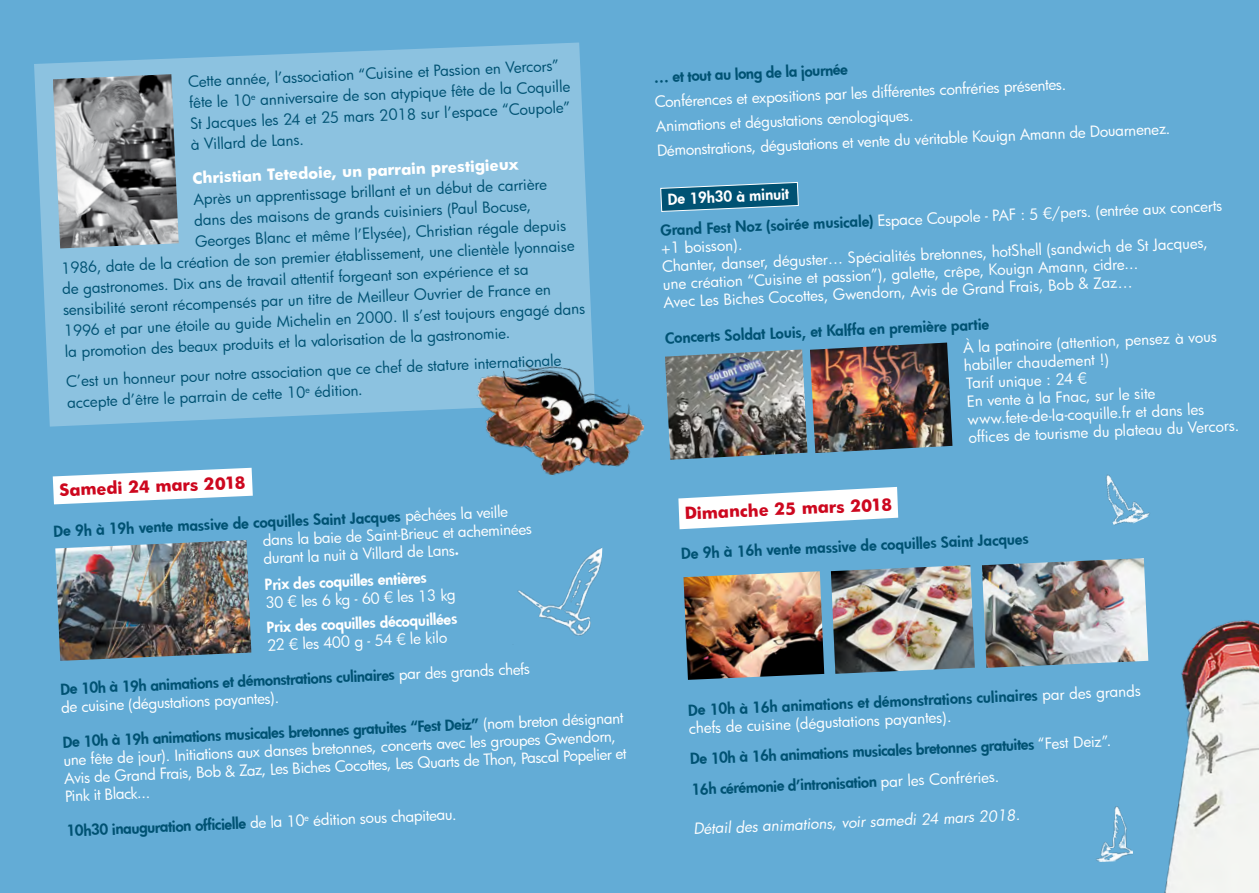
<style>
.page{position:relative;width:1259px;height:893px;background:#63acd6}
.page>*{position:absolute;margin:0;border:0;box-sizing:border-box;transform-origin:0 0}
.t1{font:700 16.2px "Futura";color:#cd071e}
.t2{font:15px/18px "Futura";color:#fff}
.t3{font:15px/20.5px "Futura";color:#005273}
.t4{font:800 15px/30px "Futura";color:#005273}
.t5{font:800 15px "Futura";color:#fff}
.t6{font:700 15px "Futura";color:#fff}
.s1{font-weight:800;color:#005273}
.s2{font-weight:800}
.s3{font-weight:400;color:#fff}
</style>
<div class="page">
<svg style="left:53px;top:468px;width:200px;height:36px"></svg>
<svg style="left:678px;top:487px;width:220px;height:42px"></svg>
<img style="left:517px;top:547px;width:85px;height:89px">
<img style="left:1096px;top:806px;width:37px;height:56px">
<img style="left:1148px;top:620px;width:111px;height:273px">
<svg style="left:34px;top:43px;width:559px;height:384px;background:#88c0df"></svg>
<img style="left:53px;top:74px;width:126px;height:174px">
<img style="left:466px;top:355px;width:179px;height:120px">
<img style="left:55px;top:540px;width:196px;height:121px">
<svg style="left:660px;top:182px;width:139px;height:30px"></svg>
<img style="left:683px;top:571px;width:141px;height:109px">
<img style="left:831px;top:565px;width:144px;height:109px">
<img style="left:982px;top:558px;width:166px;height:110px">
<img style="left:665px;top:349px;width:142px;height:111px">
<img style="left:810px;top:343px;width:142px;height:110px">
<img style="left:1106px;top:474px;width:44px;height:51px">
<p class="t3" style="left:187px;top:73px;width:383px;rotate:-3deg">Cette année, l’association “Cuisine et Passion en Vercors” fête le 10<sup>e</sup> anniversaire de son atypique fête de la Coquille St Jacques les 24 et 25 mars 2018 sur l’espace “Coupole” à Villard de Lans.</p>
<p class="t6" style="left:192px;top:169px;width:328px;rotate:-3deg">Christian Tetedoie, un parrain prestigieux</p>
<p class="t3" style="left:193px;top:190px;width:355px;rotate:-3deg">Après un apprentissage brillant et un début de carrière</p>
<p class="t3" style="left:194px;top:211px;width:338px;rotate:-3deg">dans des maisons de grands cuisiniers (Paul Bocuse,</p>
<p class="t3" style="left:195px;top:232px;width:373px;rotate:-3deg">Georges Blanc et même l’Elysée), Christian régale depuis</p>
<p class="t3" style="left:61px;top:260px;width:515px;rotate:-3deg">1986, date de la création de son premier établissement, une clientèle lyonnaise</p>
<p class="t3" style="left:62px;top:281px;width:468px;rotate:-3deg">de gastronomes. Dix ans de travail attentif forgeant son expérience et sa</p>
<p class="t3" style="left:63px;top:301px;width:490px;rotate:-3deg">sensibilité seront récompensés par un titre de Meilleur Ouvrier de France en</p>
<p class="t3" style="left:64px;top:323px;width:523px;rotate:-3deg">1996 et par une étoile au guide Michelin en 2000. Il s’est toujours engagé dans</p>
<p class="t3" style="left:64px;top:343px;width:447px;rotate:-3deg">la promotion des beaux produits et la valorisation de la gastronomie.</p>
<p class="t3" style="left:66px;top:373px;width:497px;line-height:20.1px;rotate:-3deg">C’est un honneur pour notre association que ce chef de stature internationale accepte d’être le parrain de cette 10<sup>e</sup> édition.</p>
<p class="t1" style="left:59px;top:480px;width:188px;rotate:-3deg">Samedi 24 mars 2018</p>
<p class="t2" style="left:261px;top:512px;width:271px;line-height:19.4px;text-indent:-208px;rotate:-3deg"><span class="s1">De 9h à 19h vente massive de coquilles Saint Jacques</span> pêchées la veille dans la baie de Saint-Brieuc et acheminées</p>
<p class="t2" style="left:263px;top:546px;width:197px;line-height:26.4px;rotate:-3deg">durant la nuit à Villard de Lans<span class="s2">.<br>Prix des coquilles entières</span></p>
<p class="t2" style="left:265px;top:594px;width:192px;rotate:-3deg">30 € les 6 kg - 60 € les 13 kg</p>
<p class="t5" style="left:266px;top:618px;width:192px;rotate:-3deg">Prix des coquilles décoquillées</p>
<p class="t2" style="left:267px;top:637px;width:182px;rotate:-3deg">22 € les 400 g - 54 € le kilo</p>
<p class="t2" style="left:60px;top:682px;width:471px;line-height:17.4px;rotate:-3deg"><span class="s1">De 10h à 19h animations et démonstrations culinaires</span> par des grands chefs de cuisine (dégustations payantes).</p>
<p class="t2" style="left:62px;top:735px;width:564px;rotate:-3deg"><span class="s1">De 10h à 19h animations musicales bretonnes gratuites “Fest Deiz”</span> (nom breton désignant une fête de jour). Initiations aux danses bretonnes, concerts avec les groupes Gwendorn,<br>Avis de Grand Frais, Bob &amp; Zaz, Les Biches Cocottes, Les Quarts de Thon, Pascal Popelier et</p>
<p class="t2" style="left:65px;top:787px;width:87px;rotate:-3deg">Pink it Black...</p>
<p class="t4" style="left:66px;top:817px;width:392px;rotate:-3deg">10h30 inauguration officielle <span class="s3">de la 10</span><sup>e</sup> <span class="s3">édition sous chapiteau.</span></p>
<p class="t4" style="left:653px;top:63px;width:195px;rotate:-3deg">… et tout au long de la journée</p>
<p class="t2" style="left:654px;top:92px;width:413px;line-height:23.5px;rotate:-3deg">Conférences et expositions par les différentes confréries présentes.<br>Animations et dégustations œnologiques.</p>
<p class="t2" style="left:657px;top:144px;width:515px;rotate:-3deg">Démonstrations, dégustations et vente du véritable Kouign Amann de Douarnenez.</p>
<p class="t5" style="left:667px;top:190px;width:123px;rotate:-3deg">De 19h30 à minuit</p>
<p class="t2" style="left:660px;top:226px;width:564px;line-height:14.9px;rotate:-3deg"><sup>Grand</sup> <sup>Fest</sup> <sup>Noz</sup> <sup>(soirée</sup> <span class="s1">musicale)</span> Espace Coupole - PAF : 5 €/pers. (entrée aux concerts +1 boisson).</p>
<p class="t2" style="left:661px;top:259px;width:548px;rotate:-3deg">Chanter, danser, déguster… Spécialités bretonnes, hotShell (sandwich de St Jacques, une création “Cuisine et passion”), galette, crêpe, Kouign Amann, cidre...<br>Avec Les Biches Cocottes, Gwendorn, Avis de Grand Frais, Bob &amp; Zaz…</p>
<p class="t4" style="left:664px;top:324px;width:325px;rotate:-3deg">Concerts Soldat Louis, et Kalffa en première partie</p>
<p class="t2" style="left:962px;top:339px;width:273px;rotate:-3deg">À la patinoire (attention, pensez à vous habiller chaudement !)<br>Tarif unique : 24 €<br>En vente à la Fnac, sur le site www.fete-de-la-coquille.fr et dans les<br>offi ces de tourisme du plateau du Vercors.</p>
<p class="t1" style="left:684px;top:503px;width:209px;rotate:-3deg">Dimanche 25 mars 2018</p>
<p class="t4" style="left:680px;top:540px;width:349px;rotate:-3deg">De 9h à 16h vente massive de coquilles Saint Jacques</p>
<p class="t2" style="left:687px;top:703px;width:454px;line-height:17.5px;rotate:-3deg"><span class="s1">De 10h à 16h animations et démonstrations culinaires</span> par des grands chefs de cuisine (dégustations payantes).</p>
<p class="t4" style="left:689px;top:745px;width:423px;rotate:-3deg">De 10h à 16h animations musicales bretonnes gratuites <span class="s3">“Fest Deiz”.<br></span>16h cérémonie d’intronisation <span class="s3">par les Confréries.</span></p>
<p class="t2" style="left:693px;top:821px;width:329px;rotate:-3deg">Détail des animations, voir samedi 24 mars 2018.</p>
</div>
